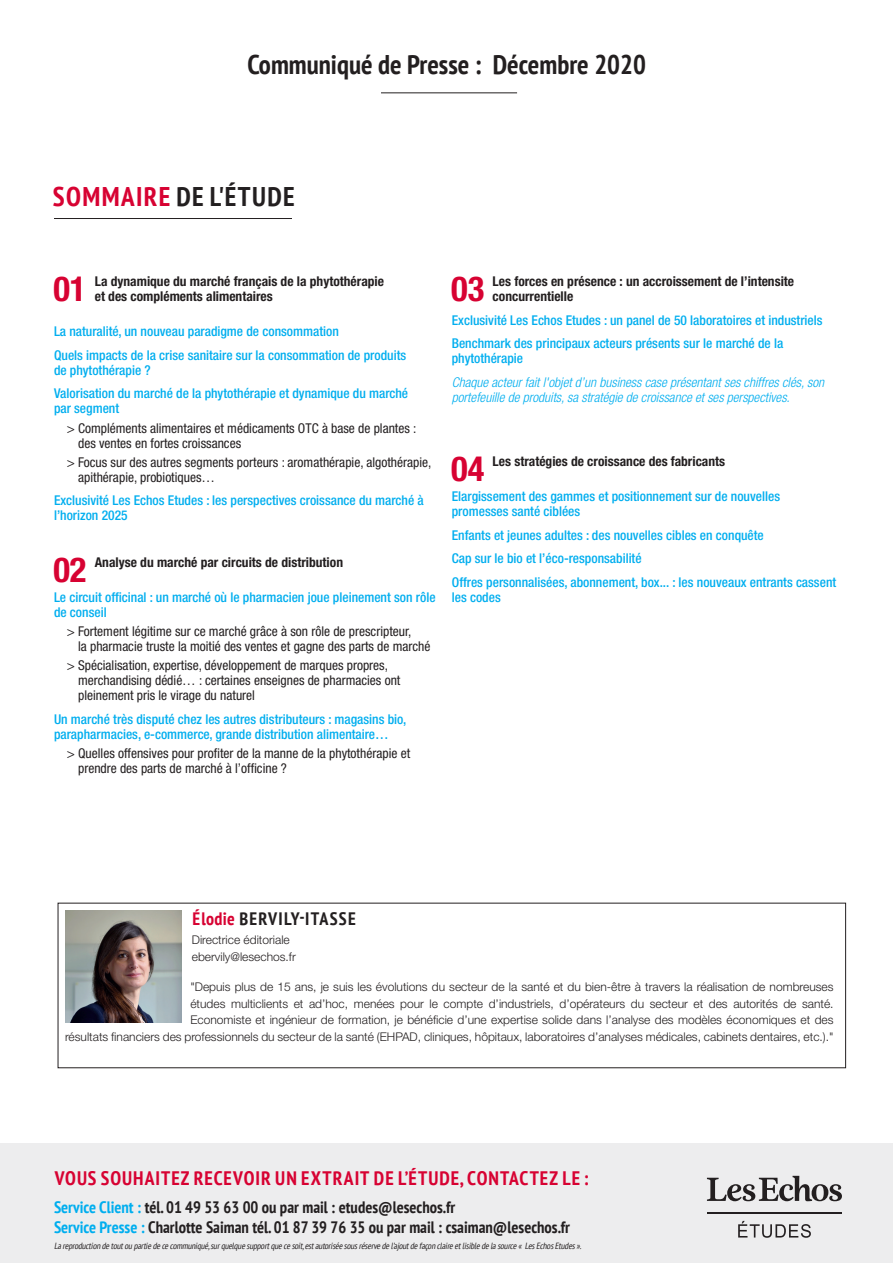
<style>
.page{position:relative;width:893px;height:1263px;background:#fff}
.page>*{position:absolute;margin:0;border:0;box-sizing:border-box;transform-origin:0 0}
.Sommaire-titre{font:700 condensed 34.5px "Helvetica Neue LT Std";color:#d70232}
.t1{font:700 condensed 27px "PT Sans";color:#231f20}
.t2{font:700 condensed 27px "PT Sans";letter-spacing:.05em;color:#231f20}
.t3{font:700 condensed 19.5px "PT Sans";letter-spacing:.05em;color:#d70232}
.t4{font:700 condensed 18px "PT Sans";letter-spacing:.065em;color:#231f20}
.t5{font:700 condensed 16.5px "PT Sans";color:#231f20}
.Sommaire-Sous_titre{font:500 condensed 13.5px/15px "Helvetica Neue LT Std";color:#00aeef}
.Sommaire-Texte{font:condensed 13.5px/15px "Helvetica Neue LT Std";color:#231f20}
.Sommaire-titre-2{font:700 condensed 13.5px/15px "Helvetica Neue LT Std";color:#231f20}
.Sommaire-Sous_titre-2{font:italic 300 condensed 13.5px/15px "Helvetica Neue LT Std";color:#00aeef}
.t6{font:300 12px/16.5px "Helvetica Neue LT Std";color:#231f20}
.t7{font:italic condensed 9px "PT Sans";color:#231f20}
.s1{color:#d70232}
.s2{color:#00aeef}
</style>
<div class="page">
<hr style="left:381px;top:92px;width:136px;height:1px;background:#231f20">
<hr style="left:54px;top:218px;width:238px;height:1px;background:#231f20">
<div style="left:0;top:1143px;width:893px;height:120px;background:#ededee"></div>
<hr style="left:707px;top:1212px;width:135px;height:1px;background:#231f20">
<svg style="left:707px;top:1176px;width:135px;height:25px"></svg>
<svg style="left:738px;top:1221px;width:73px;height:17px"></svg>
<img style="left:65px;top:910px;width:117px;height:113px">
<p class="t1" style="left:247px;top:47px;width:400px">Communiqué de Presse : Décembre 2020</p>
<p class="t2" style="left:53px;top:179px;width:243px"><span class="s1">SOMMAIRE</span> DE L'ÉTUDE</p>
<p class="Sommaire-titre" style="left:53px;top:268px;width:35px">01</p>
<p class="Sommaire-titre-2" style="left:95px;top:274px;width:291px">La dynamique du marché français de la phytothérapie et des compléments alimentaires</p>
<p class="Sommaire-Sous_titre" style="left:54px;top:324px;width:286px">La naturalité, un nouveau paradigme de consommation</p>
<p class="Sommaire-Sous_titre" style="left:54px;top:347px;width:354px">Quels impacts de la crise sanitaire sur la consommation de produits de phytothérapie ?</p>
<p class="Sommaire-Sous_titre" style="left:54px;top:386px;width:356px">Valorisation du marché de la phytothérapie et dynamique du marché par segment</p>
<p class="Sommaire-Texte" style="left:78px;top:420px;width:340px;text-indent:-11px">&gt; Compléments alimentaires et médicaments OTC à base de plantes : des ventes en fortes croissances</p>
<p class="Sommaire-Texte" style="left:78px;top:454px;width:355px;text-indent:-11px">&gt; Focus sur des autres segments porteurs : aromathérapie, algothérapie, apithérapie, probiotiques…</p>
<p class="Sommaire-Sous_titre" style="left:54px;top:493px;width:371px">Exclusivité Les Echos Etudes : les perspectives croissance du marché à l’horizon 2025</p>
<p class="Sommaire-titre" style="left:53px;top:549px;width:35px">02</p>
<p class="Sommaire-titre-2" style="left:95px;top:554px;width:250px">Analyse du marché par circuits de distribution</p>
<p class="Sommaire-Sous_titre" style="left:54px;top:589px;width:383px">Le circuit officinal : un marché où le pharmacien joue pleinement son rôle de conseil</p>
<p class="Sommaire-Texte" style="left:78px;top:624px;width:354px;text-indent:-11px">&gt; Fortement légitime sur ce marché grâce à son rôle de prescripteur,<br>la pharmacie truste la moitié des ventes et gagne des parts de marché</p>
<p class="Sommaire-Texte" style="left:78px;top:658px;width:324px;text-indent:-11px">&gt; Spécialisation, expertise, développement de marques propres, merchandising dédié… : certaines enseignes de pharmacies ont pleinement pris le virage du naturel</p>
<p class="Sommaire-Sous_titre" style="left:54px;top:711px;width:354px">Un marché très disputé chez les autres distributeurs : magasins bio, parapharmacies, e-commerce, grande distribution alimentaire…</p>
<p class="Sommaire-Texte" style="left:78px;top:746px;width:334px;text-indent:-11px">&gt; Quelles offensives pour profiter de la manne de la phytothérapie et prendre des parts de marché à l’officine ?</p>
<p class="Sommaire-titre" style="left:451px;top:268px;width:35px">03</p>
<p class="Sommaire-titre-2" style="left:493px;top:274px;width:303px">Les forces en présence : un accroissement de l’intensite concurrentielle</p>
<p class="Sommaire-Sous_titre" style="left:452px;top:312px;width:372px">Exclusivité Les Echos Etudes : un panel de 50 laboratoires et industriels</p>
<p class="Sommaire-Sous_titre" style="left:452px;top:336px;width:333px">Benchmark des principaux acteurs présents sur le marché de la phytothérapie</p>
<p class="Sommaire-Sous_titre-2" style="left:452px;top:375px;width:374px">Chaque acteur fait l'objet d’un business case présentant ses chiffres clés, son portefeuille de produits, sa stratégie de croissance et ses perspectives.</p>
<p class="Sommaire-titre" style="left:451px;top:448px;width:35px">04</p>
<p class="Sommaire-titre-2" style="left:493px;top:454px;width:234px">Les stratégies de croissance des fabricants</p>
<p class="Sommaire-Sous_titre" style="left:452px;top:489px;width:330px">Elargissement des gammes et positionnement sur de nouvelles promesses santé ciblées</p>
<p class="Sommaire-Sous_titre" style="left:452px;top:527px;width:314px">Enfants et jeunes adultes : des nouvelles cibles en conquête</p>
<p class="Sommaire-Sous_titre" style="left:452px;top:551px;width:191px">Cap sur le bio et l’éco-responsabilité</p>
<p class="Sommaire-Sous_titre" style="left:452px;top:574px;width:386px">Offres personnalisées, abonnement, box... : les nouveaux entrants cassent les codes</p>
<p class="t4" style="left:192px;top:906px;width:165px"><span class="s1">Élodie</span> BERVILY-ITASSE</p>
<p class="t6" style="left:192px;top:931px;width:106px">Directrice éditoriale ebervily@lesechos.fr</p>
<p class="t6" style="left:65px;top:978px;width:770px;text-align:right">"Depuis plus de 15 ans, je suis les évolutions du secteur de la santé et du bien-être à travers la réalisation de nombreuses<br>études multiclients et ad’hoc, menées pour le compte d’industriels, d’opérateurs du secteur et des autorités de santé.<br>Economiste et ingénieur de formation, je bénéficie d’une expertise solide dans l’analyse des modèles économiques et des<br>résultats financiers des professionnels du secteur de la santé (EHPAD, cliniques, hôpitaux, laboratoires d’analyses médicales, cabinets dentaires, etc.)."</p>
<p class="t3" style="left:55px;top:1165px;width:535px">VOUS SOUHAITEZ RECEVOIR UN EXTRAIT DE L’ÉTUDE, CONTACTEZ LE :</p>
<p class="t5" style="left:54px;top:1196px;width:403px"><span class="s2">Service Client :</span> tél. 01 49 53 63 00 ou par mail : etudes@lesechos.fr</p>
<p class="t5" style="left:54px;top:1216px;width:518px"><span class="s2">Service Presse :</span> Charlotte Saiman tél. 01 87 39 76 35 ou par mail : csaiman@lesechos.fr</p>
<p class="t7" style="left:54px;top:1240px;width:531px">Lareproductiondetoutoupartiedececommuniqué,surquelquesupportquecesoit,estautoriséesousréservedel’ajoutdefaçonclaireetlisibledelasource« LesEchosEtudes».</p>
</div>
